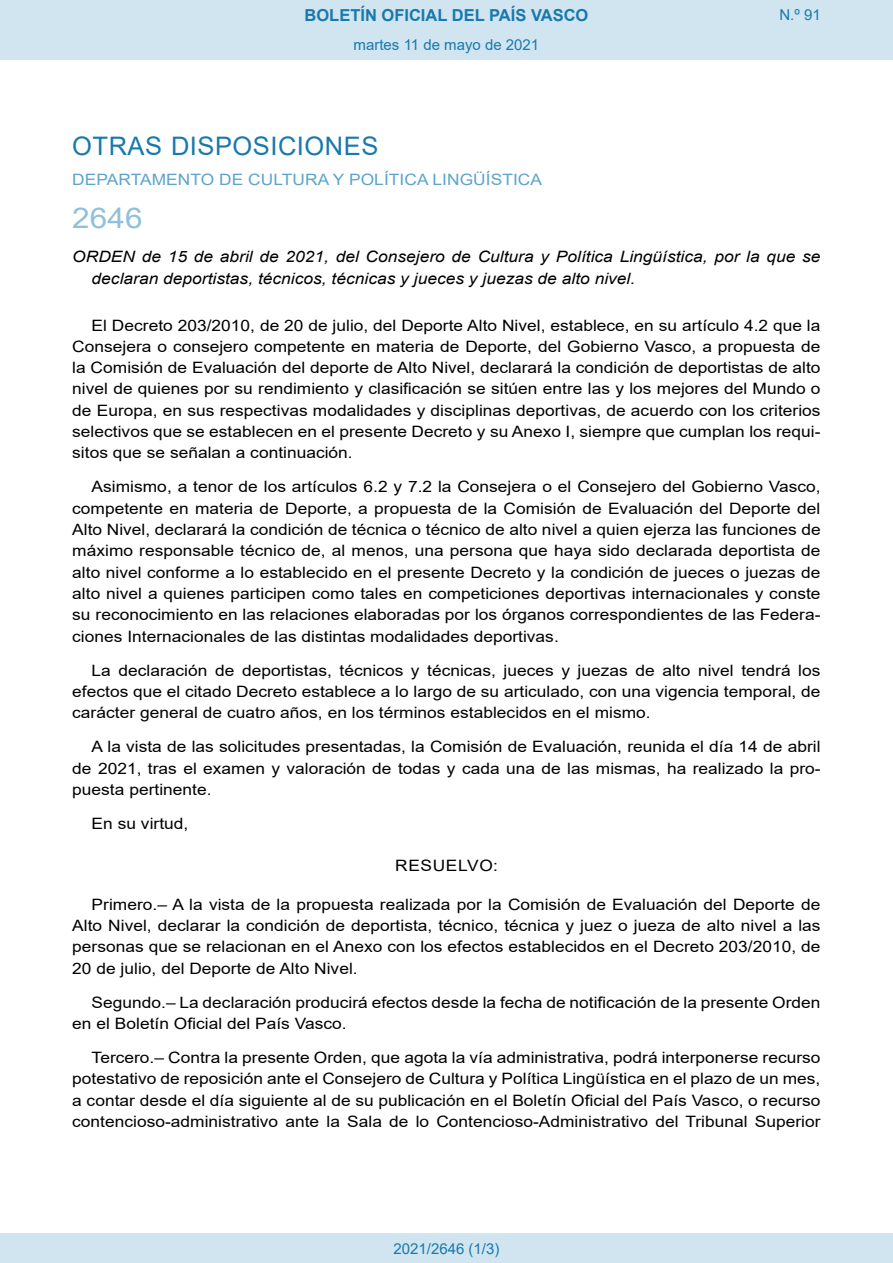
<style>
.page{position:relative;width:893px;height:1263px;background:#fff}
.page>*{position:absolute;margin:0;border:0;box-sizing:border-box;transform-origin:0 0}
.BOPVOrden{font:28.5px "Arial";color:#90c0db;scale:1.11 1}
.BOPVSeccion{font:25.5px "Arial";letter-spacing:.02em;color:#1879ad}
.t1{font:700 16.5px "Arial";color:#1879ad}
.BOPVDetalle{font:15.6px/21.3px "Arial";color:#000;text-align:justify;scale:1.11 1}
.BOPVTitulo{font:italic 15.6px/21.3px "Arial";color:#000;scale:1.11 1}
.BOPVOrganismo{font:15.6px "Arial";letter-spacing:.005em;color:#5ea4ca;scale:1.11 1}
.BOPVClave{font:15.6px "Arial";letter-spacing:.035em;color:#000;scale:1.11 1}
.Paginacion_Centro{font:15px "Arial";color:#1879ad}
</style>
<div class="page">
<div style="left:0;top:0;width:893px;height:60px;background:#d0e5f0"></div>
<div style="left:0;top:1233px;width:893px;height:30px;background:#d0e5f0"></div>
<p class="t1" style="left:305px;top:3px;width:285px">BOLETÍN OFICIAL DEL PAÍS VASCO</p>
<p class="Paginacion_Centro" style="left:354px;top:35px;width:187px">martes 11 de mayo de 2021</p>
<p class="Paginacion_Centro" style="left:779px;top:5px;width:43px">N.º 91</p>
<p class="BOPVSeccion" style="left:72px;top:128px;width:308px">OTRAS DISPOSICIONES</p>
<p class="BOPVOrganismo" style="left:72px;top:169px;width:425px">DEPARTAMENTO DE CULTURA Y POLÍTICA LINGÜÍSTICA</p>
<p class="BOPVOrden" style="left:72px;top:199px;width:65px">2646</p>
<p class="BOPVTitulo" style="left:92px;top:246px;width:658px;text-indent:-19px">ORDEN de 15 de abril de 2021, del Consejero de Cultura y Política Lingüística, por la que se declaran deportistas, técnicos, técnicas y jueces y juezas de alto nivel.</p>
<p class="BOPVDetalle" style="left:72px;top:314px;width:676px;text-indent:19px">El Decreto 203/2010, de 20 de julio, del Deporte Alto Nivel, establece, en su artículo 4.2 que la Consejera o consejero competente en materia de Deporte, del Gobierno Vasco, a propuesta de la Comisión de Evaluación del deporte de Alto Nivel, declarará la condición de deportistas de alto nivel de quienes por su rendimiento y clasificación se sitúen entre las y los mejores del Mundo o de Europa, en sus respectivas modalidades y disciplinas deportivas, de acuerdo con los criterios selectivos que se establecen en el presente Decreto y su Anexo I, siempre que cumplan los requi&shy;sitos que se señalan a continuación.</p>
<p class="BOPVDetalle" style="left:72px;top:476px;width:676px;text-indent:19px">Asimismo, a tenor de los artículos 6.2 y 7.2 la Consejera o el Consejero del Gobierno Vasco, competente en materia de Deporte, a propuesta de la Comisión de Evaluación del Deporte del Alto Nivel, declarará la condición de técnica o técnico de alto nivel a quien ejerza las funciones de máximo responsable técnico de, al menos, una persona que haya sido declarada deportista de alto nivel conforme a lo establecido en el presente Decreto y la condición de jueces o juezas de alto nivel a quienes participen como tales en competiciones deportivas internacionales y conste su reconocimiento en las relaciones elaboradas por los órganos correspondientes de las Federa&shy;ciones Internacionales de las distintas modalidades deportivas.</p>
<p class="BOPVDetalle" style="left:72px;top:659px;width:676px;text-indent:19px">La declaración de deportistas, técnicos y técnicas, jueces y juezas de alto nivel tendrá los efectos que el citado Decreto establece a lo largo de su articulado, con una vigencia temporal, de carácter general de cuatro años, en los términos establecidos en el mismo.</p>
<p class="BOPVDetalle" style="left:72px;top:736px;width:676px;text-indent:19px">A la vista de las solicitudes presentadas, la Comisión de Evaluación, reunida el día 14 de abril de 2021, tras el examen y valoración de todas y cada una de las mismas, ha realizado la pro&shy;puesta pertinente.</p>
<p class="BOPVDetalle" style="left:92px;top:813px;width:89px">En su virtud,</p>
<p class="BOPVClave" style="left:395px;top:855px;width:94px">RESUELVO:</p>
<p class="BOPVDetalle" style="left:72px;top:893px;width:676px;text-indent:19px">Primero.– A la vista de la propuesta realizada por la Comisión de Evaluación del Deporte de Alto Nivel, declarar la condición de deportista, técnico, técnica y juez o jueza de alto nivel a las personas que se relacionan en el Anexo con los efectos establecidos en el Decreto 203/2010, de 20 de julio, del Deporte de Alto Nivel.</p>
<p class="BOPVDetalle" style="left:72px;top:991px;width:676px;text-indent:19px">Segundo.– La declaración producirá efectos desde la fecha de notificación de la presente Orden en el Boletín Oficial del País Vasco.</p>
<p class="BOPVDetalle" style="left:72px;top:1047px;width:676px;text-indent:19px">Tercero.– Contra la presente Orden, que agota la vía administrativa, podrá interponerse recurso potestativo de reposición ante el Consejero de Cultura y Política Lingüística en el plazo de un mes, a contar desde el día siguiente al de su publicación en el Boletín Oficial del País Vasco, o recurso contencioso-administrativo ante la Sala de lo Contencioso-Administrativo del Tribunal Superior</p>
<p class="Paginacion_Centro" style="left:393px;top:1238px;width:107px">2021/2646 (1/3)</p>
</div>
